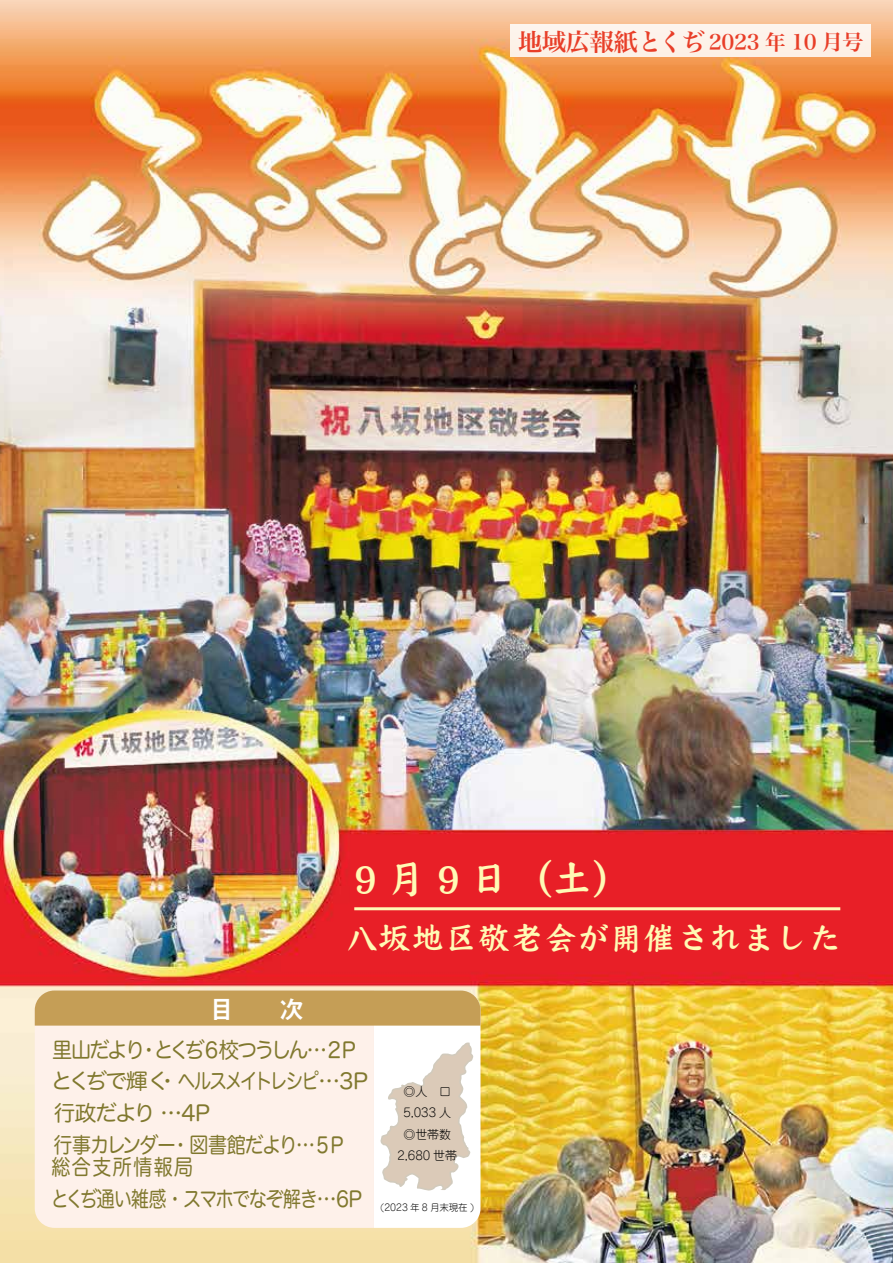
<style>
.page{position:relative;width:893px;height:1263px;background:#fff}
.page>*{position:absolute;margin:0;border:0;box-sizing:border-box;transform-origin:0 0}
.t1{font:42.3px "DFK Kai Sho C W7 90 pv RKSJ H";color:#fffab5}
.t2{font:33.75px "DFK Kai Sho C W7 90 pv RKSJ H";color:#fffab5}
.t3{font:25.5px "Midashi Go Pro MB31";color:#fff;scale:.96 1}
.t4{font:21.6px/31.8px "Hira Maru Pro W4";letter-spacing:-.08em;color:#80782e}
.t5{font:21.6px "Hira Maru Pro W4";letter-spacing:-.055em;color:#80782e;scale:.83 1}
.t6{font:21.6px "Hira Maru Pro W4";letter-spacing:-.135em;color:#80782e;scale:.94 1}
.t7{font:21.6px "Hira Maru Pro W4";letter-spacing:.08em;color:#80782e;scale:.88 1}
.t8{font:21.15px "Hira Min Pro W6";letter-spacing:-.01em;color:#e83e28}
.t9{font:300 12px/21px "Jun 101 Pro";letter-spacing:-.01em;color:#000}
.t10{font:300 9.45px "Jun 101 Pro";letter-spacing:-.01em;color:#000}
.s1{font-size:24.3px}
</style>
<div class="page">
<img style="left:0;top:0;width:893px;height:1263px">
<svg style="left:35px;top:990px;width:445px;height:238px;background:#f2e3d2"></svg>
<div style="left:511px;top:25px;width:360px;height:32px;background:#fdf2e9"></div>
<hr style="left:354px;top:907px;width:486px;height:3px;background:#fffab5">
<p class="t8" style="left:518px;top:23px;width:347px"><span class="s1">地域広報紙とくぢ</span> 2023 年 10 月号</p>
<p class="t3" style="left:210px;top:989px;width:100px">目　　次</p>
<h1 class="t1" style="left:345px;top:857px;width:291px">９月９日（土）</h1>
<h2 class="t2" style="left:345px;top:921px;width:499px">八坂地区敬老会が開催されました</h2>
<p class="t6" style="left:52px;top:1031px;width:325px">里山だより・とくぢ６校つうしん… 2 P</p>
<p class="t4" style="left:51px;top:1064px;width:318px">とくぢで輝く・ヘルスメイトレシピ…3P行政だより …4P<br>行事カレンダー・図書館だより…5P</p>
<p class="t7" style="left:52px;top:1148px;width:162px">総合支所情報局</p>
<p class="t5" style="left:51px;top:1180px;width:376px">とくぢ通い雑感・スマホでなぞ解き…6P</p>
<p class="t9" style="left:403px;top:1079px;width:49px">◎人　口<br>5,033 人</p>
<p class="t9" style="left:398px;top:1123px;width:61px;text-align:center">◎世帯数<br>2,680 世帯</p>
<p class="t10" style="left:380px;top:1199px;width:95px">(2023 年 8 月末現在 )</p>
</div>
